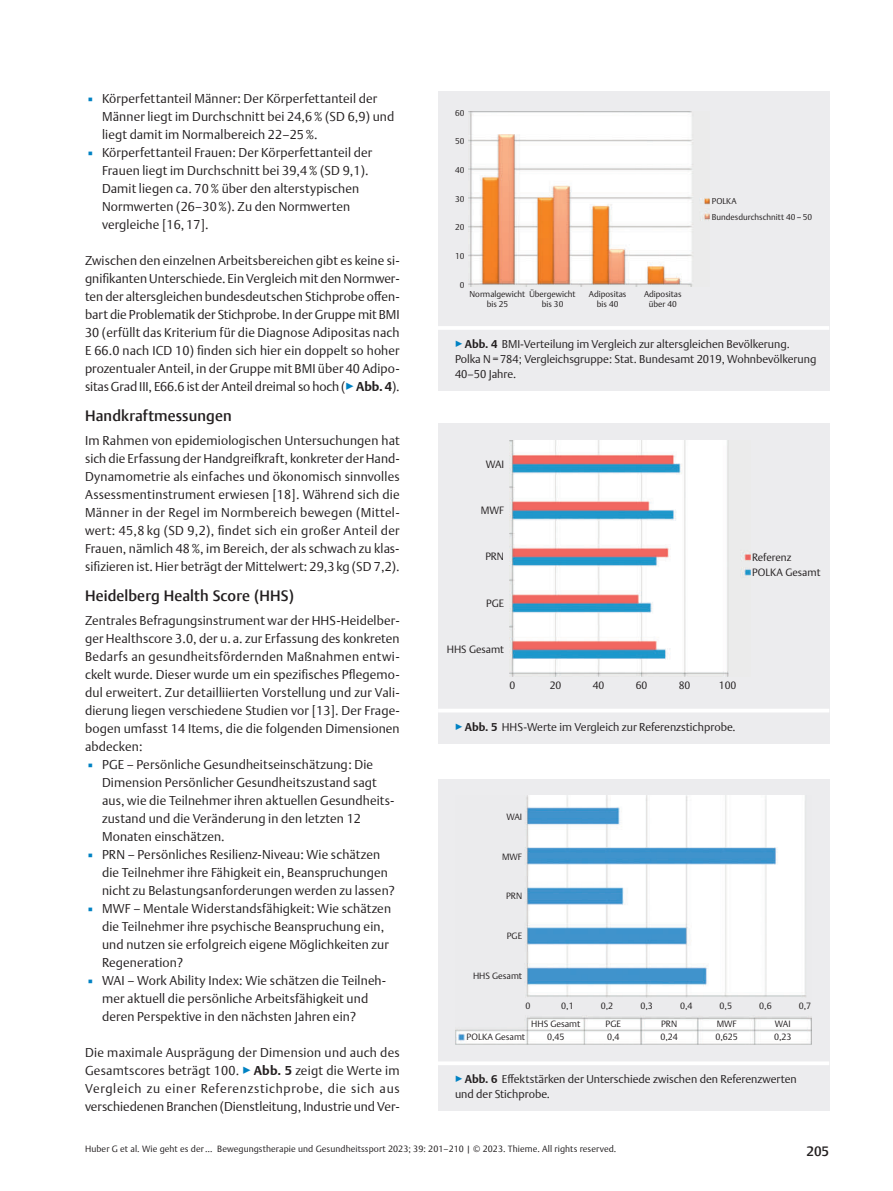
<style>
.page{position:relative;width:893px;height:1191px;background:#fff}
.page>*{position:absolute;margin:0;border:0;box-sizing:border-box;transform-origin:0 0}
.t1{font:500 15px "Thieme Argo 2011";letter-spacing:.01em;color:#231f20}
.t2{font:500 13.5px "Thieme Argo 2011";color:#231f20}
.t3{font:300 12.75px/18px "Thieme Argo 2011";letter-spacing:.01em;color:#231f20}
.t4{font:300 11.25px/15px "Thieme Argo 2011";color:#231f20}
.t5{font:300 10.5px/14.9px "Thieme Argo 2011";color:#231f20}
.t6{font:300 9px/12.9px "Thieme Argo 2011";letter-spacing:.01em;color:#231f20}
.t7{font:300 8.4px/10.1px "Thieme Argo 2011";color:#231f20;text-align:center}
.s1{color:#0082c3}
.s2{font-weight:700}
</style>
<div class="page">
<div style="left:438px;top:91px;width:391px;height:235px;background:#ececee"></div>
<img style="left:469px;top:111px;width:241px;height:175px">
<div style="left:438px;top:326px;width:391px;height:65px;background:#ececee"></div>
<hr style="left:438px;top:326px;width:391px;height:4px;background:#fff">
<div style="left:438px;top:424px;width:391px;height:285px;background:#ececee"></div>
<img style="left:509px;top:441px;width:241px;height:236px">
<div style="left:438px;top:709px;width:391px;height:34px;background:#ececee"></div>
<svg style="left:438px;top:709px;width:391px;height:3px"></svg>
<div style="left:438px;top:779px;width:391px;height:282px;background:#ececee"></div>
<img style="left:455px;top:796px;width:357px;height:248px">
<div style="left:438px;top:1061px;width:391px;height:50px;background:#ececee"></div>
<hr style="left:438px;top:1061px;width:391px;height:4px;background:#fff">
<p class="t3" style="left:102px;top:89px;width:294px;text-indent:-17px"><span class="s1">▪</span> Körperfettanteil Männer: Der Körperfettanteil der<br>Männer liegt im Durchschnitt bei 24,6 % (SD 6,9) und liegt damit im Normalbereich 22–25 %.</p>
<p class="t3" style="left:102px;top:143px;width:272px;text-indent:-17px"><span class="s1">▪</span> Körperfettanteil Frauen: Der Körperfettanteil der Frauen liegt im Durchschnitt bei 39,4 % (SD 9,1).<br>Damit liegen ca. 70 % über den alterstypischen Normwerten (26–30 %). Zu den Normwerten vergleiche [ 16 , 17 ] .</p>
<p class="t3" style="left:85px;top:251px;width:316px;text-align:justify">Zwischen den einzelnen Arbeitsbereichen gibt es keine si&shy;gnifikanten Unterschiede. Ein Vergleich mit den Normwer&shy;ten der altersgleichen bundesdeutschen Stichprobe offen&shy;bart die Problematik der Stichprobe. In der Gruppe mit BMI 30 (erfüllt das Kriterium für die Diagnose Adipositas nach E 66.0 nach ICD 10) finden sich hier ein doppelt so hoher prozentualer Anteil, in der Gruppe mit BMI über 40 Adipo&shy;sitas Grad III, E66.6 ist der Anteil dreimal so hoch ( <span class="s1">▶</span><span class="s2">Abb. 4</span> ).</p>
<p class="t1" style="left:85px;top:406px;width:148px">Handkraftmessungen</p>
<p class="t3" style="left:85px;top:431px;width:316px;text-align:justify">Im Rahmen von epidemiologischen Untersuchungen hat sich die Erfassung der Handgreifkraft, konkreter der Hand-Dynamometrie als einfaches und ökonomisch sinnvolles Assessmentinstrument erwiesen [ 18 ] . Während sich die Männer in der Regel im Normbereich bewegen (Mittel&shy;wert: 45,8 kg (SD 9,2), findet sich ein großer Anteil der Frauen, nämlich 48 %, im Bereich, der als schwach zu klas&shy;sifizieren ist. Hier beträgt der Mittelwert: 29,3 kg (SD 7,2).</p>
<p class="t1" style="left:85px;top:586px;width:211px">Heidelberg Health Score (HHS)</p>
<p class="t3" style="left:85px;top:611px;width:316px;text-align:justify">Zentrales Befragungsinstrument war der HHS-Heidelber&shy;ger Healthscore 3.0, der u. a. zur Erfassung des konkreten Bedarfs an gesundheitsfördernden Maßnahmen entwi&shy;ckelt wurde. Dieser wurde um ein spezifisches Pflegemo&shy;dul erweitert. Zur detailliierten Vorstellung und zur Vali&shy;dierung liegen verschiedene Studien vor [ 13 ] . Der Frage&shy;bogen umfasst 14 Items, die die folgenden Dimensionen abdecken:</p>
<p class="t3" style="left:102px;top:755px;width:294px;text-indent:-17px"><span class="s1">▪</span> PGE – Persönliche Gesundheitseinschätzung: Die Dimension Persönlicher Gesundheitszustand sagt aus, wie die Teilnehmer ihren aktuellen Gesundheits&shy;zustand und die Veränderung in den letzten 12<br>Monaten einschätzen.</p>
<p class="t3" style="left:102px;top:845px;width:294px;text-indent:-17px"><span class="s1">▪</span> PRN – Persönliches Resilienz-Niveau: Wie schätzen die Teilnehmer ihre Fähigkeit ein, Beanspruchungen nicht zu Belastungsanforderungen werden zu lassen?</p>
<p class="t3" style="left:102px;top:899px;width:291px;text-indent:-17px"><span class="s1">▪</span> MWF – Mentale Widerstandsfähigkeit: Wie schätzen die Teilnehmer ihre psychische Beanspruchung ein, und nutzen sie erfolgreich eigene Möglichkeiten zur Regeneration?</p>
<p class="t3" style="left:102px;top:971px;width:286px;text-indent:-17px"><span class="s1">▪</span> WAI – Work Ability Index: Wie schätzen die Teilneh&shy;mer aktuell die persönliche Arbeitsfähigkeit und deren Perspektive in den nächsten Jahren ein?</p>
<p class="t3" style="left:85px;top:1043px;width:316px;text-align:justify">Die maximale Ausprägung der Dimension und auch des Gesamt scores beträgt 100. <span class="s1">▶</span><span class="s2">Abb. 5</span> zeigt die Werte im Vergleich zu einer Referenzstichprobe, die sich aus verschiedenen Branchen (Dienstleitung, Industrie und Ver-</p>
<p class="t7" style="left:455px;top:109px;width:11px">60</p>
<p class="t7" style="left:455px;top:137px;width:11px">50</p>
<p class="t7" style="left:455px;top:166px;width:11px">40</p>
<p class="t7" style="left:455px;top:194px;width:11px">30</p>
<p class="t7" style="left:455px;top:223px;width:11px">20</p>
<p class="t7" style="left:455px;top:252px;width:11px">10</p>
<p class="t7" style="left:460px;top:280px;width:6px">0</p>
<p class="t7" style="left:470px;top:290px;width:57px">Normalgewicht bis 25</p>
<p class="t7" style="left:529px;top:290px;width:48px">Übergewicht bis 30</p>
<p class="t7" style="left:589px;top:290px;width:39px">Adipositas bis 40</p>
<p class="t7" style="left:644px;top:290px;width:39px">Adipositas über 40</p>
<p class="t7" style="left:712px;top:194px;width:102px;line-height:15.8px;text-align:left">POLKA<br>Bundesdurchschnitt 40 – 50</p>
<p class="t4" style="left:455px;top:336px;width:363px"><span class="s1">▶</span><span class="s2">Abb. 4</span> BMI-Verteilung im Vergleich zur altersgleichen Bevölkerung.<br>Polka N = 784; Vergleichsgruppe: Stat. Bundesamt 2019, Wohnbevölkerung<br>40–50 Jahre.</p>
<p class="t5" style="left:486px;top:457px;width:20px">WAI</p>
<p class="t5" style="left:481px;top:504px;width:25px">MWF</p>
<p class="t5" style="left:485px;top:550px;width:20px">PRN</p>
<p class="t5" style="left:486px;top:597px;width:19px">PGE</p>
<p class="t5" style="left:447px;top:643px;width:59px">HHS Gesamt</p>
<p class="t5" style="left:510px;top:679px;width:7px">0</p>
<p class="t5" style="left:550px;top:679px;width:13px">20</p>
<p class="t5" style="left:593px;top:679px;width:13px">40</p>
<p class="t5" style="left:636px;top:679px;width:13px">60</p>
<p class="t5" style="left:679px;top:679px;width:13px">80</p>
<p class="t5" style="left:719px;top:679px;width:19px">100</p>
<p class="t4" style="left:455px;top:718px;width:282px"><span class="s1">▶</span><span class="s2">Abb. 5</span> HHS-Werte im Vergleich zur Referenzstichprobe.</p>
<p class="t5" style="left:752px;top:551px;width:70px">Referenz<br>POLKA Gesamt</p>
<p class="t6" style="left:506px;top:811px;width:17px">WAI</p>
<p class="t6" style="left:502px;top:851px;width:22px">MWF</p>
<p class="t6" style="left:506px;top:890px;width:18px">PRN</p>
<p class="t6" style="left:507px;top:930px;width:17px">PGE</p>
<p class="t6" style="left:473px;top:970px;width:51px">HHS Gesamt</p>
<p class="t6" style="left:525px;top:1000px;width:7px">0</p>
<p class="t6" style="left:561px;top:1000px;width:14px">0,1</p>
<p class="t6" style="left:601px;top:1000px;width:14px">0,2</p>
<p class="t6" style="left:640px;top:1000px;width:14px">0,3</p>
<p class="t6" style="left:680px;top:1000px;width:14px">0,4</p>
<p class="t6" style="left:720px;top:1000px;width:14px">0,5</p>
<p class="t6" style="left:759px;top:1000px;width:14px">0,6</p>
<p class="t6" style="left:799px;top:1000px;width:14px">0,7</p>
<p class="t6" style="left:531px;top:1018px;width:51px;text-align:center">HHS Gesamt<br>0,45</p>
<p class="t6" style="left:660px;top:1018px;width:19px">PRN<br>0,24</p>
<p class="t6" style="left:715px;top:1018px;width:24px">MWF<br>0,625</p>
<p class="t6" style="left:774px;top:1018px;width:19px">WAI<br>0,23</p>
<p class="t6" style="left:606px;top:1018px;width:17px">PGE<br>0,4</p>
<p class="t6" style="left:467px;top:1031px;width:60px">POLKA Gesamt</p>
<p class="t4" style="left:455px;top:1071px;width:343px"><span class="s1">▶</span><span class="s2">Abb. 6</span> Effektstärken der Unterschiede zwischen den Referenzwerten und der Stichprobe.</p>
<p class="t6" style="left:85px;top:1142px;width:533px">Huber G et al. Wie geht es der … Bewegungstherapie und Gesundheitssport 2023 ; 39 : 201 – 210 | © 2023 . Thieme. All rights reserved.</p>
<p class="t2" style="left:806px;top:1143px;width:24px">205</p>
</div>
